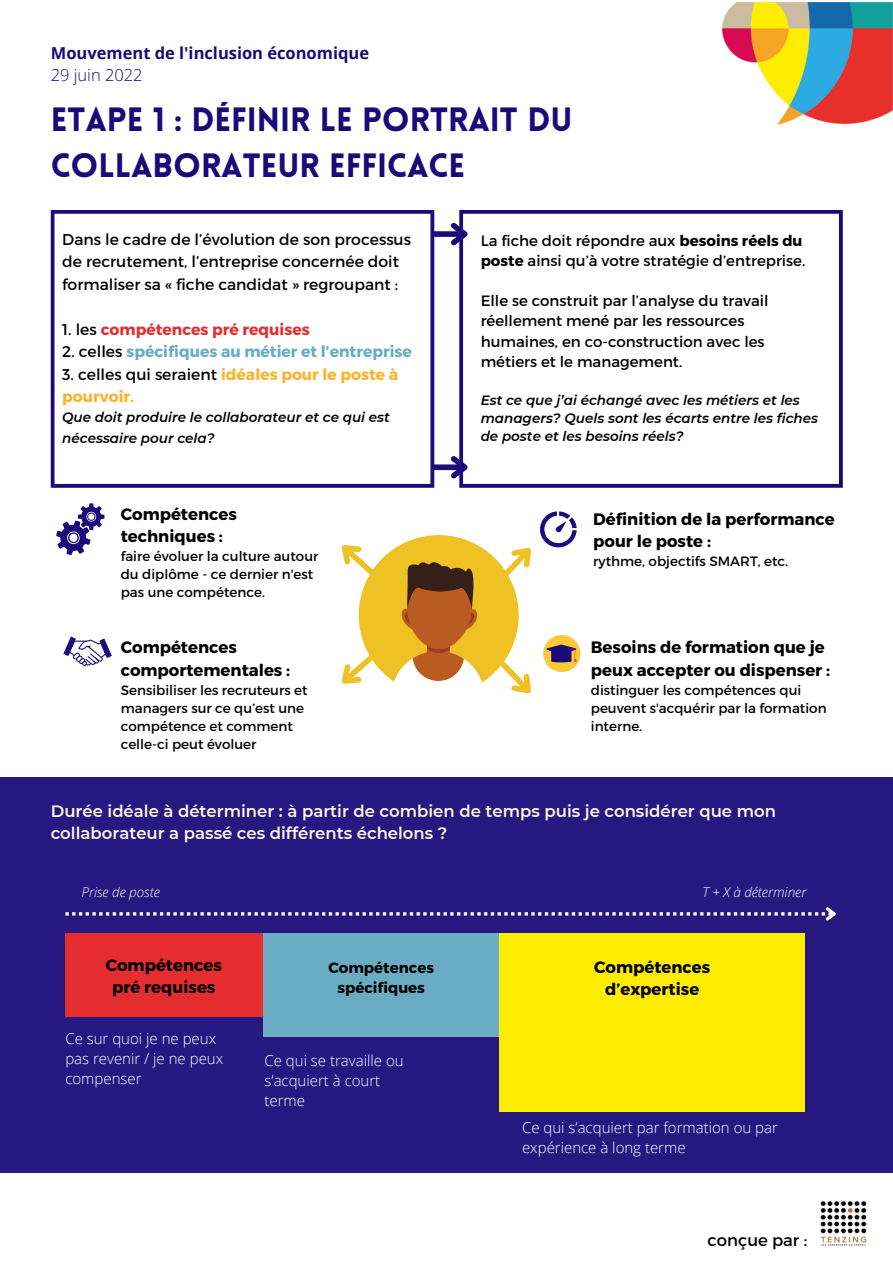
<style>
.page{position:relative;width:893px;height:1264px;background:#fff}
.page>*{position:absolute;margin:0;border:0;box-sizing:border-box;transform-origin:0 0}
.t1{font:900 33px/46px "Lovelo";color:#1a0a7a}
.t2{font:700 16.5px/22.5px "Montserrat";color:#000}
.t3{font:600 16.5px/22.5px "Montserrat";color:#fff8e9}
.t4{font:700 16.5px "Open Sans";color:#1a0a7a}
.t5{font:300 16.5px "Open Sans";color:#1a0a7a}
.t6{font:16.5px "Montserrat";color:#000}
.t7{font:15.6px/22.5px "Montserrat";color:#000}
.t8{font:700 15.6px/22.5px "Montserrat";color:#fcb328}
.t9{font:700 15.6px "Montserrat";color:#69acc4}
.t10{font:700 15.6px "Montserrat";color:#e52d30}
.t11{font:15px/20.2px "Montserrat";color:#000}
.t12{font:300 15px/20.2px "Open Sans";color:#fff}
.t13{font:700 15px/20.2px "Montserrat";color:#000;text-align:center}
.t14{font:13.5px/18px "Montserrat";color:#000}
.t15{font:italic 600 13.5px/18px "Montserrat";color:#000}
.t16{font:italic 300 13.5px "Open Sans";color:#fff}
.t17{font:italic 300 13.5px "Open Sans";color:#fff8e9}
.s1{font-weight:400;color:#000}
.s2{font-weight:700}
</style>
<div class="page">
<svg style="left:459px;top:210px;width:383px;height:278px"></svg>
<svg style="left:51px;top:210px;width:383px;height:278px"></svg>
<img style="left:722px;top:3px;width:170px;height:121px">
<div style="left:0;top:777px;width:892px;height:396px;background:#261781"></div>
<svg style="left:65px;top:907px;width:771px;height:14px"></svg>
<div style="left:65px;top:933px;width:198px;height:83px;background:#e52d30"></div>
<div style="left:263px;top:933px;width:236px;height:104px;background:#69acc4"></div>
<div style="left:499px;top:933px;width:306px;height:179px;background:#ffed01"></div>
<div style="left:434px;top:231px;width:31px;height:6px;background:#1a0a7a"></div>
<svg style="left:446px;top:218px;width:28px;height:32px"></svg>
<div style="left:434px;top:464px;width:31px;height:6px;background:#1a0a7a"></div>
<svg style="left:446px;top:451px;width:28px;height:32px"></svg>
<svg style="left:63px;top:636px;width:49px;height:30px"></svg>
<svg style="left:341px;top:511px;width:239px;height:183px"></svg>
<svg style="left:56px;top:503px;width:48px;height:52px"></svg>
<img style="left:820px;top:1201px;width:47px;height:45px">
<p class="t4" style="left:51px;top:41px;width:319px">Mouvement de l'inclusion économique</p>
<p class="t5" style="left:51px;top:64px;width:93px">29 juin 2022</p>
<h1 class="t1" style="left:51px;top:99px;width:523px">ETAPE 1 : DÉFINIR LE PORTRAIT DU<br>COLLABORATEUR EFFICACE</h1>
<p class="t7" style="left:62px;top:227px;width:350px">Dans le cadre de l’évolution de son processus de recrutement, l’entreprise concernée doit formaliser sa « fiche candidat » regroupant :</p>
<p class="t10" style="left:62px;top:319px;width:249px"><span class="s1">1. les</span> compétences pré requises</p>
<p class="t9" style="left:62px;top:341px;width:351px"><span class="s1">2. celles</span> spécifiques au métier et l’entreprise</p>
<p class="t8" style="left:62px;top:362px;width:337px"><span class="s1">3. celles qui seraient</span> idéales pour le poste à pourvoir.</p>
<p class="t15" style="left:62px;top:407px;width:329px;line-height:20.2px">Que doit produire le collaborateur et ce qui est nécessaire pour cela?</p>
<p class="t2" style="left:121px;top:501px;width:117px">Compétences techniques :</p>
<p class="t14" style="left:121px;top:547px;width:199px">faire évoluer la culture autour du diplôme - ce dernier n'est pas une compétence.</p>
<p class="t2" style="left:121px;top:635px;width:171px">Compétences comportementales :</p>
<p class="t14" style="left:121px;top:680px;width:188px">Sensibiliser les recruteurs et managers sur ce qu’est une compétence et comment celle-ci peut évoluer</p>
<p class="t11" style="left:480px;top:229px;width:326px">La fiche doit répondre aux <span class="s2">besoins réels du poste</span> ainsi qu’à votre stratégie d’entreprise.</p>
<p class="t11" style="left:480px;top:290px;width:289px">Elle se construit par l’analyse du travail réellement mené par les ressources humaines, en co-construction avec les métiers et le management.</p>
<p class="t15" style="left:480px;top:391px;width:339px">Est ce que j’ai échangé avec les métiers et les managers? Quels sont les écarts entre les fiches de poste et les besoins réels?</p>
<p class="t2" style="left:593px;top:507px;width:243px">Définition de la performance pour le poste :</p>
<p class="t14" style="left:593px;top:552px;width:196px">rythme, objectifs SMART, etc.</p>
<p class="t2" style="left:591px;top:635px;width:241px">Besoins de formation que je peux accepter ou dispenser :</p>
<p class="t14" style="left:591px;top:680px;width:237px">distinguer les compétences qui peuvent s'acquérir par la formation interne.</p>
<p class="t3" style="left:51px;top:799px;width:726px">Durée idéale à déterminer : à partir de combien de temps puis je considérer que mon collaborateur a passé ces différents échelons ?</p>
<p class="t17" style="left:82px;top:882px;width:80px">Prise de poste</p>
<p class="t16" style="left:702px;top:882px;width:105px">T + X à déterminer</p>
<p class="t2" style="left:106px;top:952px;width:117px;text-align:center">Compétences pré requises</p>
<p class="t13" style="left:328px;top:956px;width:107px">Compétences spécifiques</p>
<p class="t2" style="left:594px;top:955px;width:117px;text-align:center">Compétences d’expertise</p>
<p class="t12" style="left:65px;top:1027px;width:159px">Ce sur quoi je ne peux pas revenir / je ne peux compenser</p>
<p class="t12" style="left:264px;top:1049px;width:141px">Ce qui se travaille ou s’acquiert à court terme</p>
<p class="t12" style="left:522px;top:1116px;width:257px">Ce qui s’acquiert par formation ou par expérience à long terme</p>
<p class="t6" style="left:707px;top:1228px;width:101px">conçue par :</p>
</div>
